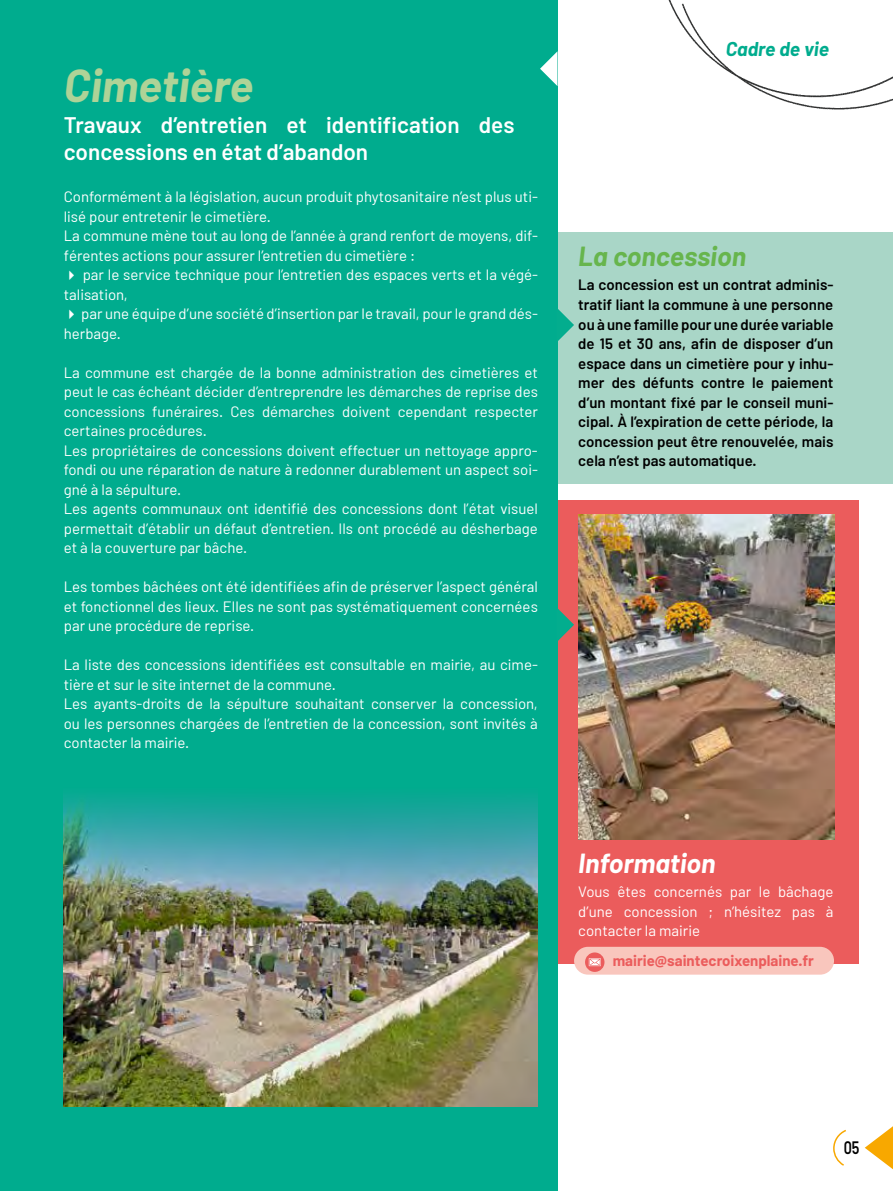
<style>
.page{position:relative;width:893px;height:1191px;background:#fff}
.page>*{position:absolute;margin:0;border:0;box-sizing:border-box;transform-origin:0 0}
.t1{font:italic 700 45px "Barlow";color:#aed397}
.t2{font:italic 700 27px "Barlow";color:#67b54d}
.t3{font:italic 700 27px "Barlow";color:#fff}
.t4{font:600 22.5px/27px "Barlow";color:#fff}
.t5{font:italic 700 19.5px "Barlow";color:#00ac8e}
.t6{font:600 18px "Barlow";color:#000;scale:.8 1}
.t7{font:15px/19.5px "Barlow";color:#fff}
.t8{font:600 15px/19.5px "Barlow";color:#000;text-align:justify}
.t9{font:700 15px "Barlow";color:#eb5c5c}
</style>
<div class="page">
<div style="left:556px;top:232px;width:337px;height:252px;background:#a9d6c7"></div>
<div style="left:556px;top:500px;width:303px;height:463px;background:#eb5c5c"></div>
<svg style="left:865px;top:1126px;width:28px;height:43px"></svg>
<svg style="left:833px;top:1129px;width:13px;height:37px"></svg>
<img style="left:668px;top:0;width:225px;height:110px">
<div style="left:0;top:0;width:557px;height:1191px;background:#00ac8e"></div>
<svg style="left:540px;top:52px;width:17px;height:34px"></svg>
<svg style="left:557px;top:307px;width:17px;height:35px"></svg>
<svg style="left:557px;top:607px;width:17px;height:35px"></svg>
<img style="left:578px;top:514px;width:256px;height:325px">
<img style="left:64px;top:795px;width:474px;height:311px">
<div style="left:574px;top:946px;width:260px;height:28px;background:#f9c6bd;border-radius:14px"></div>
<svg style="left:585px;top:952px;width:19px;height:20px"></svg>
<svg style="left:589px;top:958px;width:12px;height:8px"></svg>
<h1 class="t1" style="left:64px;top:58px;width:191px">Cimetière</h1>
<h3 class="t4" style="left:64px;top:111px;width:452px">Travaux d’entretien et identification des concessions en état d’abandon</h3>
<p class="t7" style="left:64px;top:187px;width:476px">Conformément à la législation, aucun produit phytosanitaire n’est plus uti&shy;lisé pour entretenir le cimetière.<br>La commune mène tout au long de l’année à grand renfort de moyens, dif&shy;férentes actions pour assurer l’entretien du cimetière :</p>
<p class="t7" style="left:64px;top:265px;width:476px">✔ par le service technique pour l’entretien des espaces verts et la végé&shy;talisation,</p>
<p class="t7" style="left:64px;top:304px;width:476px">✔ par une équipe d’une société d’insertion par le travail, pour le grand dés&shy;herbage.</p>
<p class="t7" style="left:64px;top:362px;width:476px">La commune est chargée de la bonne administration des cimetières et peut le cas échéant décider d’entreprendre les démarches de reprise des concessions funéraires. Ces démarches doivent cependant respecter certaines procédures.<br>Les propriétaires de concessions doivent effectuer un nettoyage appro&shy;fondi ou une réparation de nature à redonner durablement un aspect soi&shy;gné à la sépulture.<br>Les agents communaux ont identifié des concessions dont l’état visuel permettait d’établir un défaut d’entretien. Ils ont procédé au désherbage et à la couverture par bâche.</p>
<p class="t7" style="left:64px;top:577px;width:476px;text-align:justify">Les tombes bâchées ont été identifiées afin de préserver l’aspect général et fonctionnel des lieux. Elles ne sont pas systématiquement concernées par une procédure de reprise.</p>
<p class="t7" style="left:64px;top:655px;width:476px">La liste des concessions identifiées est consultable en mairie, au cime&shy;tière et sur le site internet de la commune.<br>Les ayants-droits de la sépulture souhaitant conserver la concession, ou les personnes chargées de l’entretien de la concession, sont invités à contacter la mairie.</p>
<h3 class="t5" style="left:726px;top:37px;width:105px">Cadre de vie</h3>
<h2 class="t2" style="left:578px;top:240px;width:169px">La concession</h2>
<p class="t8" style="left:578px;top:275px;width:257px">La concession est un contrat adminis&shy;tratif liant la commune à une personne ou à une famille pour une durée variable de 15 et 30 ans, afin de disposer d’un espace dans un cimetière pour y inhu&shy;mer des défunts contre le paiement d’un montant fixé par le conseil muni&shy;cipal. À l’expiration de cette période, la concession peut être renouvelée, mais cela n’est pas automatique.</p>
<h2 class="t3" style="left:578px;top:846px;width:139px">Information</h2>
<p class="t7" style="left:578px;top:881px;width:257px;text-align:justify">Vous êtes concernés par le bâchage d’une concession ; n’hésitez pas à contacter la mairie</p>
<p class="t9" style="left:613px;top:951px;width:203px">mairie@saintecroixenplaine.fr</p>
<p class="t6" style="left:844px;top:1136px;width:21px">05</p>
</div>
